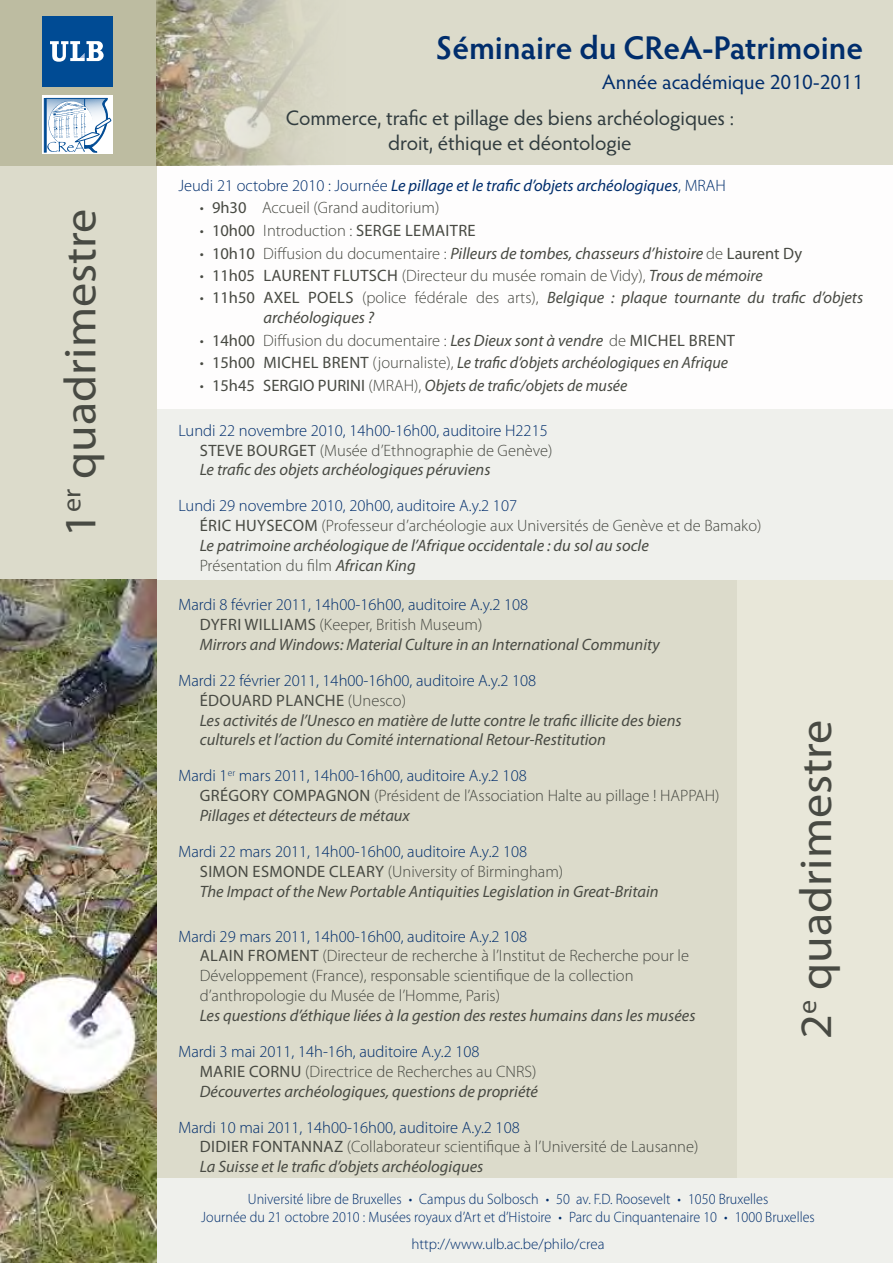
<style>
.page{position:relative;width:893px;height:1263px;background:#fff}
.page>*{position:absolute;margin:0;border:0;box-sizing:border-box;transform-origin:0 0}
.t1{font:45px "Myriad Pro";color:#484a43;scale:1.07 1}
.t2{font:600 33px "Hypatia Sans Pro";color:#002d6c}
.t3{font:21px/25.2px "Hypatia Sans Pro";color:#303b3e;text-align:center}
.t4{font:21px "Hypatia Sans Pro";color:#002d6c}
.t5{font:300 16.5px/19.8px "Myriad Pro";color:#484a43}
.t6{font:italic 16.5px/19.8px "Myriad Pro";color:#484a43}
.t7{font:300 16.5px/19.8px "Myriad Pro";color:#002d6c}
.t8{font:italic 16.5px "Myriad Pro";color:#002d6c}
.t9{font:16.5px "Myriad Pro";letter-spacing:.02em;color:#484a43}
.t10{font:300 15px/18px "Myriad Pro";color:#002d6c;text-align:center;scale:.94 1}
.t11{font:300 15px "Myriad Pro";color:#002d6c}
.s1{font-weight:300;font-style:normal}
.s2{font-weight:400}
.s3{font-weight:300}
.s4{font-style:normal}
.s5{font-weight:400;font-style:italic}
.s6{font-weight:400;color:#484a43}
.s7{color:#484a43}
.s8{font-weight:400;font-style:italic;color:#484a43}
.s9{color:#002d6c}
.s10{font-weight:300;font-style:normal;color:#002d6c}
</style>
<div class="page">
<div style="left:157px;top:0;width:736px;height:1263px;background:#eff0ec"></div>
<div style="left:0;top:0;width:892px;height:165px;background:#dcdbcb"></div>
<svg style="left:0;top:0;width:157px;height:580px;background:#d5d4c1"></svg>
<div style="left:0;top:580px;width:893px;height:598px;background:#dcdbcb"></div>
<div style="left:157px;top:166px;width:736px;height:243px;background:#fefdfd"></div>
<div style="left:738px;top:580px;width:155px;height:598px;background:#e8e7d9"></div>
<svg style="left:42px;top:95px;width:70px;height:59px"></svg>
<div style="left:44px;top:98px;width:2px;height:54px;border:1px solid #004b94"></div>
<svg style="left:46px;top:96px;width:65px;height:57px;background:#c9d9e8"></svg>
<div style="left:42px;top:16px;width:70px;height:70px;background:#004b94"></div>
<svg style="left:50px;top:41px;width:54px;height:21px"></svg>
<img style="left:0;top:580px;width:157px;height:683px">
<img style="left:157px;top:0;width:196px;height:166px">
<h1 class="t1" style="left:53px;top:537px;width:308px;rotate:-90deg">1<sup>ER</sup> QUADRIMESTRE</h1>
<h2 class="t2" style="left:436px;top:24px;width:429px">Séminaire du CReA-Patrimoine</h2>
<p class="t4" style="left:602px;top:67px;width:263px">Année académique 2010-2011</p>
<p class="t3" style="left:286px;top:104px;width:450px">Commerce, trafic et pillage des biens archéologiques : droit, éthique et déontologie</p>
<p class="t8" style="left:178px;top:175px;width:549px"><span class="s1">Jeudi 21 octobre 2010 : Journée</span> Le pillage et le trafic d’objets archéologiques<span class="s1">, MRAH</span></p>
<p class="t5" style="left:200px;top:198px;width:241px">• <span class="s2">9H30</span> Accueil (Grand auditorium)</p>
<p class="t9" style="left:200px;top:220px;width:277px"><span class="s3">•</span> 10H00 <span class="s3">Introduction :</span> SERGE LEMAITRE</p>
<p class="t6" style="left:200px;top:243px;width:604px"><span class="s1">•</span> <span class="s4">10H10</span> <span class="s1">Diffusion du documentaire :</span> Pilleurs de tombes, chasseurs d’histoire <span class="s1">de</span> <span class="s4">LAURENT DY</span></p>
<p class="t5" style="left:200px;top:265px;width:564px">• <span class="s2">11H05 LAURENT FLUTSCH</span> (Directeur du musée romain de Vidy), <span class="s5">Trous de mémoire</span></p>
<p class="t6" style="left:263px;top:288px;width:601px;text-indent:-64px"><span class="s1">•</span> <span class="s4">11H50 AXEL POELS</span> <span class="s1">(police fédérale des arts),</span> Belgique : plaque tournante du trafic d’objets archéologiques ?</p>
<p class="t5" style="left:200px;top:330px;width:537px">• <span class="s2">14H00</span> Diffusion du documentaire : <span class="s5">Les Dieux sont à vendre</span> de <span class="s2">MICHEL BRENT</span></p>
<p class="t6" style="left:200px;top:353px;width:530px"><span class="s1">•</span> <span class="s4">15H00 MICHEL BRENT</span> <span class="s1">(journaliste),</span> Le trafic d’objets archéologiques en Afrique</p>
<p class="t9" style="left:200px;top:375px;width:81px"><span class="s3">•</span> 15H45 SERGIO</p>
<p class="t9" style="left:318px;top:375px;width:17px">PURINI</p>
<p class="t6" style="left:369px;top:375px;width:260px"><span class="s1">(MRAH),</span> Objets de trafic/objets de musée</p>
<p class="t7" style="left:200px;top:420px;width:354px;text-indent:-21px">Lundi 22 novembre 2010, 14h00-16h00, auditoire H2215<br><span class="s6">STEVE BOURGET</span> <span class="s7">(Musée d’Ethnographie de Genève)<br></span><span class="s8">Le trafic des objets archéologiques péruviens</span></p>
<p class="t5" style="left:200px;top:496px;width:563px;text-indent:-21px"><span class="s9">Lundi 29 novembre 2010, 20h00, auditoire A.y.2 107<br></span><span class="s2">ÉRIC H UYSECOM</span> (Professeur d’archéologie aux Universités de Genève et de Bamako)<br><span class="s5">Le patrimoine archéologique de l’Afrique occidentale : du sol au socle<br></span>Présentation du film <span class="s5">African King</span></p>
<p class="t6" style="left:200px;top:595px;width:462px;text-indent:-21px"><span class="s10">Mardi 8 février 2011, 14h00-16h00, auditoire A.y.2 108<br></span><span class="s4">DYFRI WILLIAMS</span> <span class="s1">(Keeper, British Museum)<br></span>Mirrors and Windows: Material Culture in an International Community</p>
<p class="t6" style="left:200px;top:670px;width:483px;text-indent:-21px"><span class="s10">Mardi 22 février 2011, 14h00-16h00, auditoire A.y.2 108<br></span><span class="s4">ÉDOUARD PLANCHE</span> <span class="s1">(Unesco)<br></span>Les activités de l’Unesco en matière de lutte contre le trafic illicite des biens culturels et l’action du Comité international Retour-Restitution</p>
<p class="t5" style="left:200px;top:766px;width:521px;text-indent:-21px"><span class="s9">Mardi 1</span><sup>er</sup> <span class="s9">mars 2011, 14h00-16h00, auditoire A.y.2 108<br></span><span class="s2">GRÉGORY COMPAGNON</span> (Président de l’Association Halte au pillage ! HAPPAH)<br><span class="s5">Pillages et détecteurs de métaux</span></p>
<p class="t6" style="left:200px;top:841px;width:461px;text-indent:-21px"><span class="s10">Mardi 22 mars 2011, 14h00-16h00, auditoire A.y.2 108<br></span><span class="s4">SIMON ESMONDE CLEARY</span> <span class="s1">(University of Birmingham)<br></span>The Impact of the New Portable Antiquities Legislation in Great-Britain</p>
<p class="t5" style="left:200px;top:926px;width:491px;text-indent:-21px"><span class="s9">Mardi 29 mars 2011, 14h00-16h00, auditoire A.y.2 108<br></span><span class="s2">ALAIN FROMENT</span> (Directeur de recherche à l’Institut de Recherche pour le Développement (France), responsable scientifique de la collection d’anthropologie du Musée de l’Homme, Paris)</p>
<p class="t6" style="left:200px;top:1005px;width:497px">Les questions d’éthique liées à la gestion des restes humains dans les musées</p>
<p class="t7" style="left:178px;top:1041px;width:303px">Mardi 3 mai 2011, 14h-16h, auditoire A.y.2 108</p>
<p class="t9" style="left:200px;top:1061px;width:4px">MARIE</p>
<p class="t9" style="left:249px;top:1061px;width:12px">CORNU</p>
<p class="t5" style="left:305px;top:1061px;width:233px">(Directrice de Recherches au CNRS)</p>
<p class="t6" style="left:200px;top:1081px;width:340px">Découvertes archéologiques, questions de propriété</p>
<p class="t5" style="left:200px;top:1117px;width:500px;text-indent:-21px"><span class="s9">Mardi 10 mai 2011, 14h00-16h00, auditoire A.y.2 108<br></span><span class="s2">DIDIER FONTANNAZ</span> (Collaborateur scientifique à l’Université de Lausanne)<br><span class="s5">La Suisse et le trafic d’objets archéologiques</span></p>
<h1 class="t1" style="left:788px;top:1039px;width:300px;rotate:-90deg">2<sup>E</sup> QUADRIMESTRE</h1>
<p class="t10" style="left:201px;top:1189px;width:654px">Université libre de Bruxelles • Campus du Solbosch • 50 av. F.D. Roosevelt • 1050 Bruxelles<br>Journée du 21 octobre 2010 : Musées royaux d’Art et d’Histoire • Parc du Cinquantenaire 10 • 1000 Bruxelles</p>
<p class="t11" style="left:412px;top:1234px;width:195px">http://www.ulb.ac.be/philo/crea</p>
</div>
